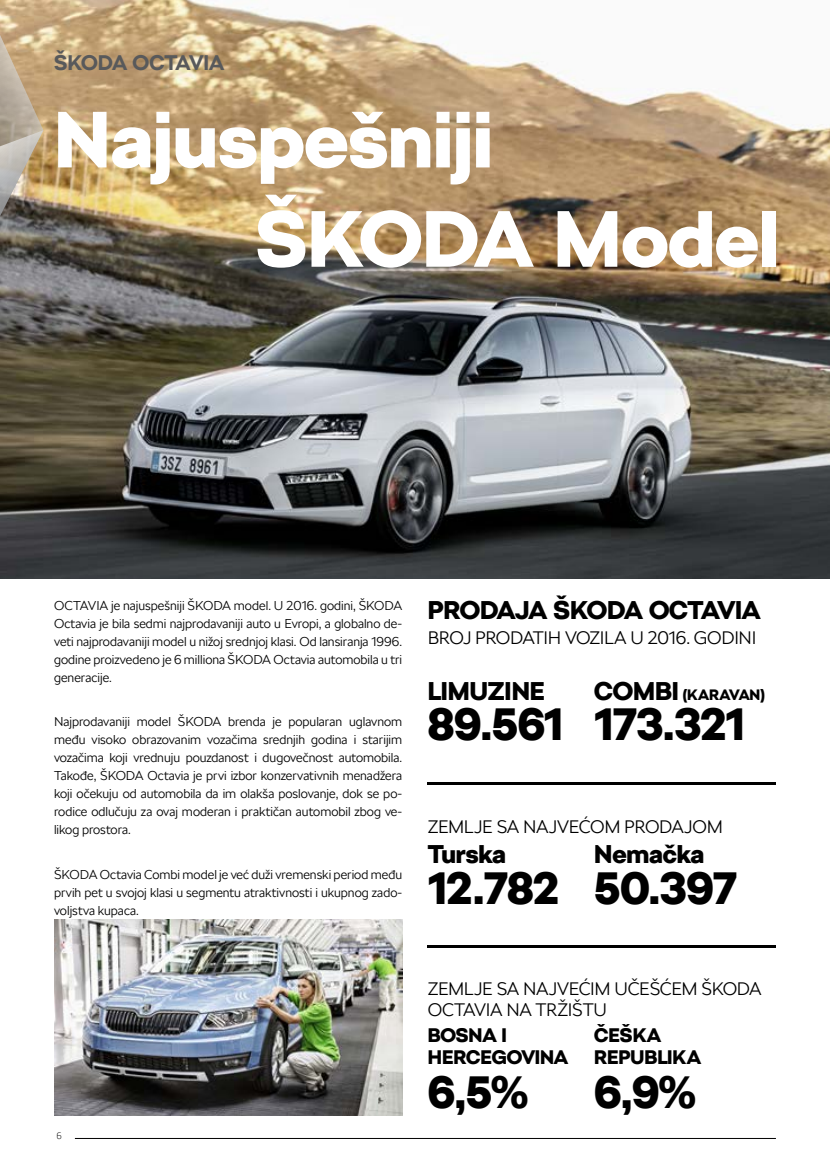
<style>
.page{position:relative;width:830px;height:1170px;background:#fff}
.page>*{position:absolute;margin:0;border:0;box-sizing:border-box;transform-origin:0 0}
.t1{font:900 78.9px/99.3px "SKODA Next";color:#fff}
.t2{font:900 45px "SKODA Next";letter-spacing:-.02em;color:#000}
.t3{font:900 25.5px "SKODA Next";letter-spacing:-.01em;color:#000}
.t4{font:700 21px "SKODA Next";letter-spacing:-.01em;color:#58595b}
.t5{font:900 19.5px/22.2px "SKODA Next";letter-spacing:-.005em;color:#000}
.t6{font:300 18px/21px "SKODA Next";letter-spacing:-.02em;color:#000}
.t7{font:900 15px "SKODA Next";letter-spacing:-.01em;color:#000}
.t8{font:300 12.75px/18px "SKODA Next";color:#000;text-align:justify}
.t9{font:9px "Skoda Pro";color:#000}
.s1{font-size:25.5px}
</style>
<div class="page">
<hr style="left:75px;top:1137px;width:700px;height:1px;background:#000">
<img style="left:0;top:0;width:829px;height:578px">
<img style="left:0;top:0;width:43px;height:262px">
<img style="left:54px;top:919px;width:348px;height:196px">
<hr style="left:427px;top:782px;width:348px;height:3px;background:#000">
<hr style="left:427px;top:945px;width:348px;height:2px;background:#000">
<h3 class="t4" style="left:54px;top:50px;width:172px">ŠKODA OCTAVIA</h3>
<h1 class="t1" style="left:256px;top:90px;width:524px;text-indent:-202px">Najuspešniji<br>ŠKODA Model</h1>
<p class="t8" style="left:54px;top:596px;width:349px">OCTAVIA je najuspešniji ŠKODA model. U 2016. godini, ŠKODA Octavia je bila sedmi najprodavaniji auto u Evropi, a globalno de&shy;veti najprodavaniji model u nižoj srednjoj klasi. Od lansiranja 1996. godine proizvedeno je 6 milliona ŠKODA Octavia automobila u tri generacije.</p>
<p class="t8" style="left:54px;top:712px;width:349px">Najprodavaniji model ŠKODA brenda je popularan uglavnom među visoko obrazovanim vozačima srednjih godina i starijim vozačima koji vrednuju pouzdanost i dugovečnost automobila.<br>Takođe, ŠKODA Octavia je prvi izbor konzervativnih menadžera koji očekuju od automobila da im olakša poslovanje, dok se po&shy;rodice odlučuju za ovaj moderan i praktičan automobil zbog ve&shy;likog prostora.</p>
<p class="t8" style="left:54px;top:865px;width:349px">ŠKODA Octavia Combi model je već duži vremenski period među prvih pet u svojoj klasi u segmentu atraktivnosti i ukupnog zado&shy;voljstva kupaca.</p>
<p class="t9" style="left:56px;top:1130px;width:7px">6</p>
<h3 class="t3" style="left:427px;top:594px;width:334px">PRODAJA ŠKODA OCTAVIA</h3>
<h3 class="t6" style="left:427px;top:627px;width:330px">BROJ PRODATIH VOZILA U 2016. GODINI</h3>
<h3 class="t3" style="left:427px;top:675px;width:118px">LIMUZINE</h3>
<h2 class="t2" style="left:427px;top:697px;width:137px">89.561</h2>
<p class="t7" style="left:594px;top:685px;width:172px"><span class="s1">COMBI</span> (KARAVAN)</p>
<h2 class="t2" style="left:594px;top:697px;width:152px">173.321</h2>
<h3 class="t6" style="left:427px;top:816px;width:296px">ZEMLJE SA NAJVEĆOM PRODAJOM</h3>
<h3 class="t3" style="left:427px;top:838px;width:80px">Turska</h3>
<h2 class="t2" style="left:427px;top:860px;width:133px">12.782</h2>
<h3 class="t3" style="left:594px;top:838px;width:112px">Nemačka</h3>
<h2 class="t2" style="left:594px;top:860px;width:145px">50.397</h2>
<h3 class="t6" style="left:427px;top:978px;width:335px">ZEMLJE SA NAJVEĆIM UČEŠĆEM ŠKODA<br>OCTAVIA NA TRŽIŠTU</h3>
<h3 class="t5" style="left:427px;top:1023px;width:142px">BOSNA I<br>HERCEGOVINA</h3>
<h2 class="t2" style="left:427px;top:1065px;width:102px">6,5%</h2>
<h3 class="t5" style="left:594px;top:1023px;width:108px">ČEŠKA<br>REPUBLIKA</h3>
<h2 class="t2" style="left:594px;top:1065px;width:103px">6,9%</h2>
</div>
